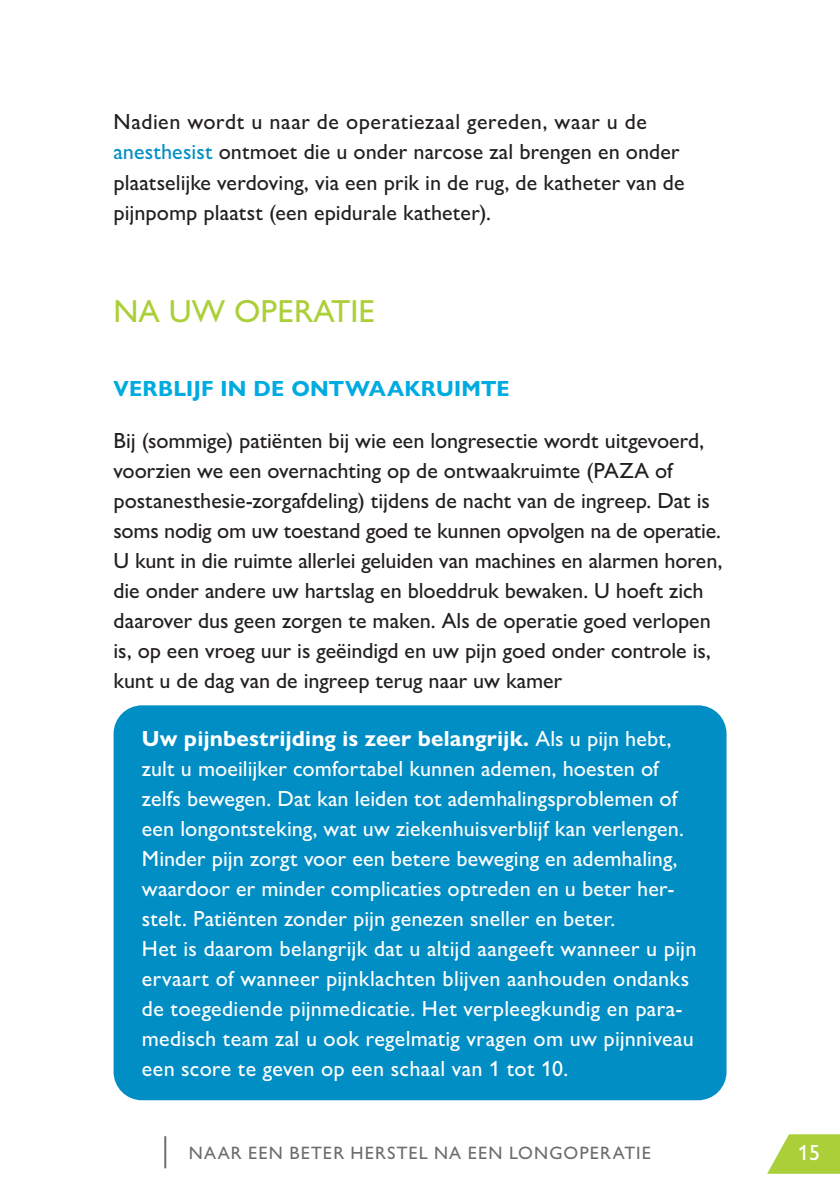
<style>
.page{position:relative;width:840px;height:1191px;background:#fff}
.page>*{position:absolute;margin:0;border:0;box-sizing:border-box;transform-origin:0 0}
.t1{font:500 32px "Gill Sans Nova";color:#abcf38}
.t2{font:500 22px/30px "Gill Sans Nova";letter-spacing:-.005em;color:#231f20}
.t3{font:500 22px/30px "Gill Sans Nova";letter-spacing:.005em;color:#fff}
.t4{font:700 22px "Gill Sans Nova";letter-spacing:.01em;color:#00abe1}
.t5{font:500 18px "Gill Sans Nova";letter-spacing:.055em;color:#6c6d70}
.s1{color:#008ec4}
.s2{font-weight:700}
</style>
<div class="page">
<hr style="left:164px;top:1136px;width:2px;height:32px;background:#6c6d70">
<svg style="left:767px;top:1134px;width:72px;height:39px"></svg>
<div style="left:113px;top:705px;width:613px;height:395px;background:#008ec4;border-radius:28px"></div>
<p class="t2" style="left:113px;top:107px;width:572px">Nadien wordt u naar de operatiezaal gereden, waar u de <span class="s1">anesthesist</span> ontmoet die u onder narcose zal brengen en onder plaatselijke verdoving, via een prik in de rug, de katheter van de pijnpomp plaatst (een epidurale katheter).</p>
<h1 class="t1" style="left:113px;top:291px;width:263px">NA UW OPERATIE</h1>
<p class="t4" style="left:113px;top:374px;width:397px">VERBLIJF IN DE ONTWAAKRUIMTE</p>
<p class="t2" style="left:113px;top:425px;width:610px">Bij (sommige) patiënten bij wie een longresectie wordt uitgevoerd, voorzien we een overnachting op de ontwaakruimte (PAZA of postanesthesie-zorgafdeling) tijdens de nacht van de ingreep. Dat is soms nodig om uw toestand goed te kunnen opvolgen na de operatie.<br>U kunt in die ruimte allerlei geluiden van machines en alarmen horen, die onder andere uw hartslag en bloeddruk bewaken. U hoeft zich daarover dus geen zorgen te maken. Als de operatie goed verlopen is, op een vroeg uur is geëindigd en uw pijn goed onder controle is, kunt u de dag van de ingreep terug naar uw kamer</p>
<p class="t3" style="left:142px;top:723px;width:555px"><span class="s2">Uw pijnbestrijding is zeer belangrijk.</span> Als u pijn hebt, zult u moeilijker comfortabel kunnen ademen, hoesten of zelfs bewegen. Dat kan leiden tot ademhalingsproblemen of een longontsteking, wat uw ziekenhuisverblijf kan verlengen.<br>Minder pijn zorgt voor een betere beweging en ademhaling, waardoor er minder complicaties optreden en u beter her&shy;stelt. Patiënten zonder pijn genezen sneller en beter.<br>Het is daarom belangrijk dat u altijd aangeeft wanneer u pijn ervaart of wanneer pijnklachten blijven aanhouden ondanks de toegediende pijnmedicatie. Het verpleegkundig en para&shy;medisch team zal u ook regelmatig vragen om uw pijnniveau een score te geven op een schaal van 1 tot 10.</p>
<p class="t5" style="left:189px;top:1141px;width:463px">NAAR EEN BETER HERSTEL NA EEN LONGOPERATIE</p>
<p class="t3" style="left:797px;top:1137px;width:23px">15</p>
</div>
